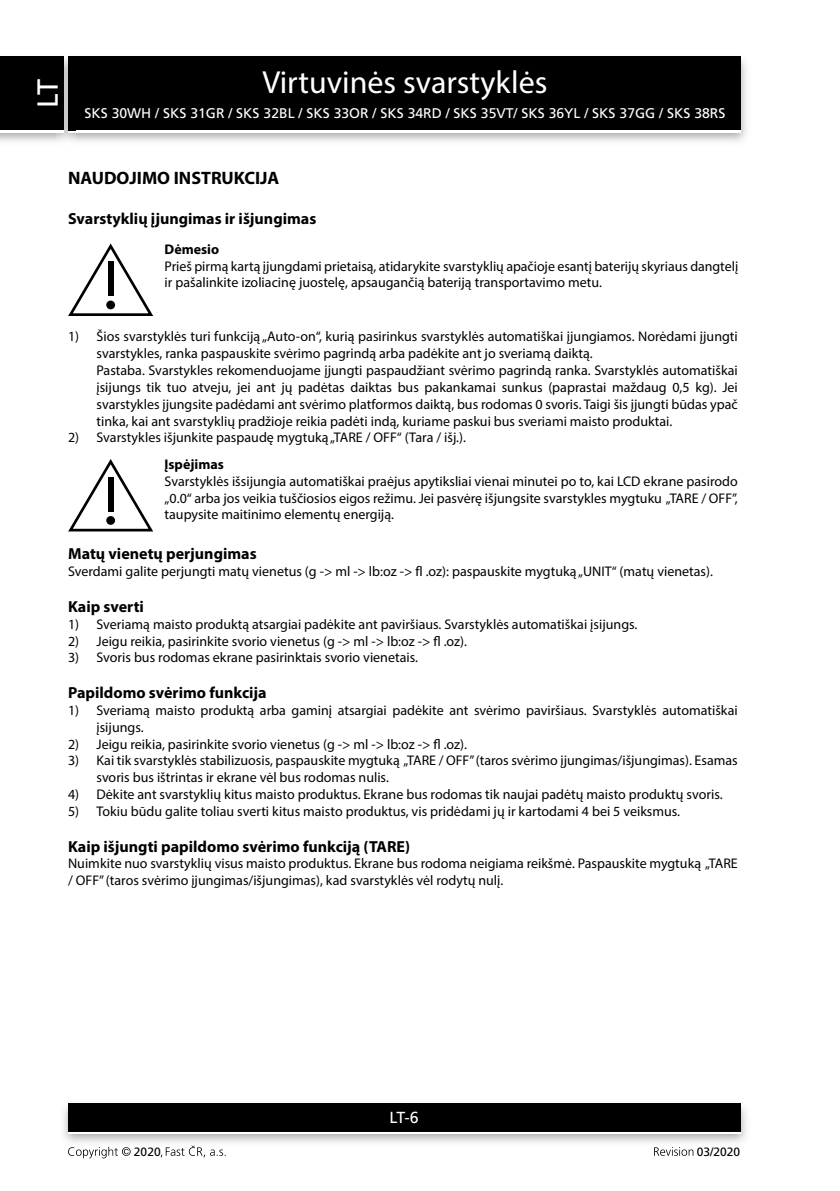
<style>
.page{position:relative;width:840px;height:1191px;background:#fff}
.page>*{position:absolute;margin:0;border:0;box-sizing:border-box;transform-origin:0 0}
.t1{font:32px "Myriad Pro";color:#fff}
.t2{font:29px "Frutiger LT Com";color:#fff}
.t3{font:700 18px "Myriad Pro";color:#000}
.t4{font:700 16px "Myriad Pro";color:#000}
.t5{font:16px "Frutiger LT Com";color:#fff}
.t6{font:14px/16.8px "Myriad Pro";color:#000}
.t7{font:14px "Frutiger LT Com";color:#fff}
.t8{font:700 14px "Myriad Pro";color:#000}
.t9{font:12px "Frutiger LT Com";color:#000}
</style>
<div class="page">
<img style="left:0;top:56px;width:747px;height:86px">
<div style="left:68px;top:59px;width:672px;height:74px;background:#fff"></div>
<div style="left:68px;top:57px;width:672px;height:73px;background:#000"></div>
<img style="left:63px;top:1103px;width:684px;height:40px">
<div style="left:68px;top:1106px;width:672px;height:28px;background:linear-gradient(to right,#fff,#fff)"></div>
<div style="left:68px;top:1103px;width:672px;height:28px;background:#000"></div>
<img style="left:57px;top:56px;width:18px;height:86px">
<img style="left:68px;top:130px;width:7px;height:3px">
<svg style="left:68px;top:57px;width:7px;height:2px"></svg>
<img style="left:68px;top:59px;width:7px;height:71px">
<div style="left:0;top:59px;width:64px;height:74px;background:#fff"></div>
<div style="left:0;top:57px;width:64px;height:73px;background:#000"></div>
<svg style="left:68px;top:1146px;width:62px;height:12px"></svg>
<svg style="left:161px;top:1145px;width:64px;height:12px"></svg>
<svg style="left:654px;top:1147px;width:39px;height:8px"></svg>
<svg style="left:68px;top:243px;width:85px;height:73px"></svg>
<div style="left:108px;top:261px;width:5px;height:35px;background:#000"></div>
<div style="left:106px;top:300px;width:9px;height:9px;background:#000;border-radius:50%"></div>
<svg style="left:68px;top:459px;width:85px;height:72px"></svg>
<div style="left:108px;top:476px;width:5px;height:35px;background:#000"></div>
<div style="left:106px;top:516px;width:9px;height:9px;background:#000;border-radius:50%"></div>
<h2 class="t2" style="left:31px;top:108px;width:31px;rotate:-90deg">LT</h2>
<h1 class="t1" style="left:262px;top:62px;width:286px">Virtuvinės svarstyklės</h1>
<p class="t7" style="left:84px;top:105px;width:642px">SKS 30WH / SKS 31GR / SKS 32BL / SKS 33OR / SKS 34RD / SKS 35VT/ SKS 36YL / SKS 37GG / SKS 38RS</p>
<p class="t3" style="left:68px;top:166px;width:213px">NAUDOJIMO INSTRUKCIJA</p>
<p class="t4" style="left:68px;top:208px;width:249px">Svarstyklių įjungimas ir išjungimas</p>
<p class="t8" style="left:164px;top:240px;width:56px">Dėmesio</p>
<p class="t6" style="left:164px;top:257px;width:575px">Prieš pirmą kartą įjungdami prietaisą, atidarykite svarstyklių apačioje esantį baterijų skyriaus dangtelį ir pašalinkite izoliacinę juostelę, apsaugančią bateriją transportavimo metu.</p>
<p class="t6" style="left:96px;top:328px;width:642px;text-indent:-28px">1) Šios svarstyklės turi funkciją „Auto-on“, kurią pasirinkus svarstyklės automatiškai įjungiamos. Norėdami įjungti svarstykles, ranka paspauskite svėrimo pagrindą arba padėkite ant jo sveriamą daiktą.<br>Pastaba. Svarstykles rekomenduojame įjungti paspaudžiant svėrimo pagrindą ranka. Svarstyklės automatiškai įsijungs tik tuo atveju, jei ant jų padėtas daiktas bus pakankamai sunkus (paprastai maždaug 0,5 kg). Jei svarstykles įjungsite padėdami ant svėrimo platformos daiktą, bus rodomas 0 svoris. Taigi šis įjungti būdas ypač tinka, kai ant svarstyklių pradžioje reikia padėti indą, kuriame paskui bus sveriami maisto produktai.</p>
<p class="t6" style="left:68px;top:429px;width:399px">2) Svarstykles išjunkite paspaudę mygtuką „TARE / OFF“ (Tara / išj.).</p>
<p class="t8" style="left:164px;top:455px;width:61px">Įspėjimas</p>
<p class="t6" style="left:164px;top:473px;width:574px;text-align:justify">Svarstyklės išsijungia automatiškai praėjus apytiksliai vienai minutei po to, kai LCD ekrane pasirodo „0.0“ arba jos veikia tuščiosios eigos režimu. Jei pasvėrę išjungsite svarstykles mygtuku „TARE / OFF”, taupysite maitinimo elementų energiją.</p>
<p class="t4" style="left:68px;top:543px;width:190px">Matų vienetų perjungimas</p>
<p class="t6" style="left:68px;top:562px;width:646px">Sverdami galite perjungti matų vienetus (g -&gt; ml -&gt; lb:oz -&gt; fl .oz): paspauskite mygtuką „UNIT“ (matų vienetas).</p>
<p class="t4" style="left:68px;top:596px;width:77px">Kaip sverti</p>
<p class="t6" style="left:68px;top:615px;width:570px">1) Sveriamą maisto produktą atsargiai padėkite ant paviršiaus. Svarstyklės automatiškai įsijungs.</p>
<p class="t6" style="left:68px;top:632px;width:400px">2) Jeigu reikia, pasirinkite svorio vienetus (g -&gt; ml -&gt; lb:oz -&gt; fl .oz).</p>
<p class="t6" style="left:68px;top:649px;width:351px">3) Svoris bus rodomas ekrane pasirinktais svorio vienetais.</p>
<p class="t4" style="left:68px;top:682px;width:200px">Papildomo svėrimo funkcija</p>
<p class="t6" style="left:96px;top:701px;width:642px;text-indent:-28px">1) Sveriamą maisto produktą arba gaminį atsargiai padėkite ant svėrimo paviršiaus. Svarstyklės automatiškai įsijungs.</p>
<p class="t6" style="left:68px;top:735px;width:400px">2) Jeigu reikia, pasirinkite svorio vienetus (g -&gt; ml -&gt; lb:oz -&gt; fl .oz).</p>
<p class="t6" style="left:96px;top:752px;width:642px;text-indent:-28px">3) Kai tik svarstyklės stabilizuosis, paspauskite mygtuką „TARE / OFF” (taros svėrimo įjungimas/išjungimas). Esamas svoris bus ištrintas ir ekrane vėl bus rodomas nulis.</p>
<p class="t6" style="left:68px;top:785px;width:655px">4) Dėkite ant svarstyklių kitus maisto produktus. Ekrane bus rodomas tik naujai padėtų maisto produktų svoris.</p>
<p class="t6" style="left:68px;top:802px;width:613px">5) Tokiu būdu galite toliau sverti kitus maisto produktus, vis pridėdami jų ir kartodami 4 bei 5 veiksmus.</p>
<p class="t4" style="left:68px;top:836px;width:343px">Kaip išjungti papildomo svėrimo funkciją (TARE)</p>
<p class="t6" style="left:68px;top:855px;width:670px">Nuimkite nuo svarstyklių visus maisto produktus. Ekrane bus rodoma neigiama reikšmė. Paspauskite mygtuką „TARE / OFF” (taros svėrimo įjungimas/išjungimas), kad svarstyklės vėl rodytų nulį.</p>
<p class="t5" style="left:389px;top:1108px;width:31px">LT-6</p>
<p class="t9" style="left:134px;top:1144px;width:28px">2020</p>
<p class="t9" style="left:696px;top:1144px;width:45px">03/2020</p>
</div>
